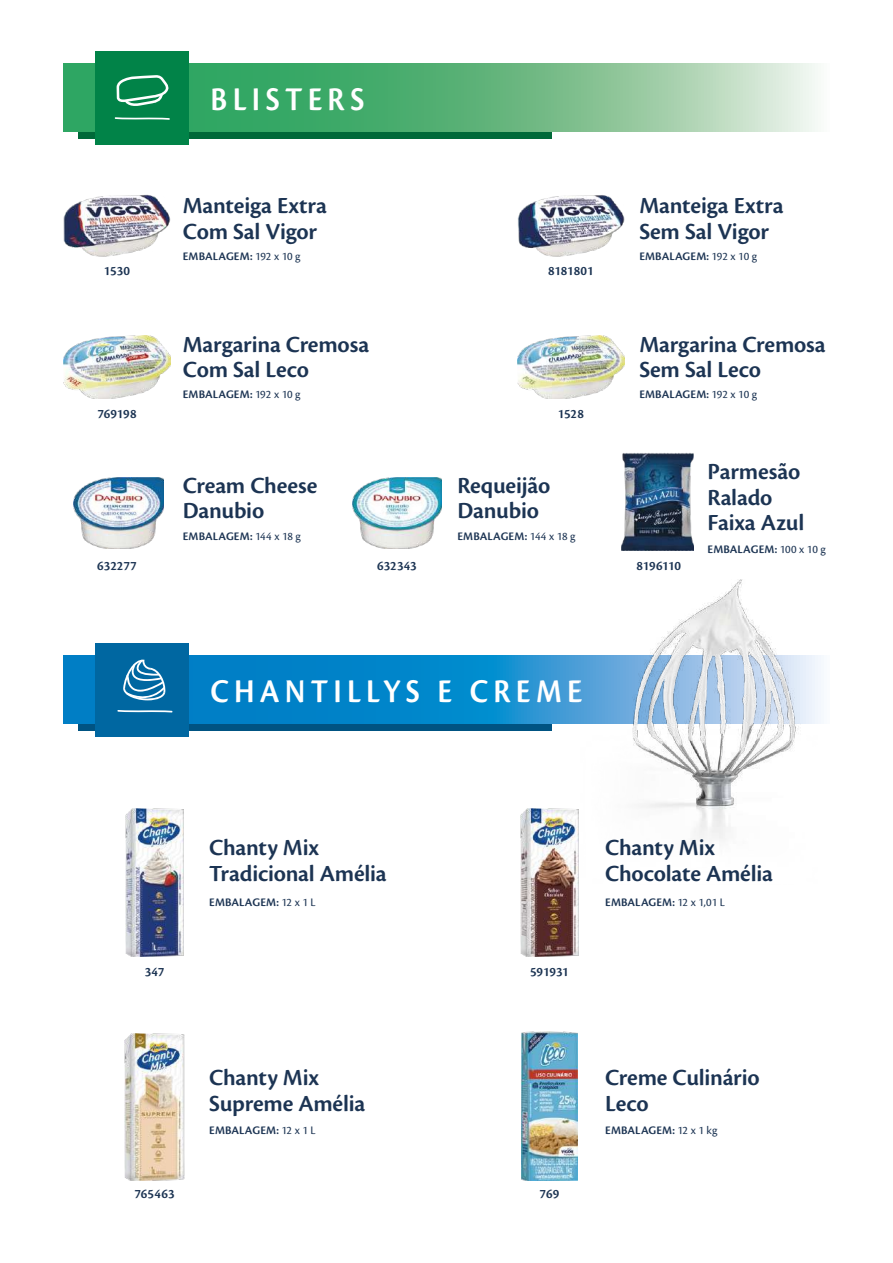
<style>
.page{position:relative;width:893px;height:1263px;background:#fff}
.page>*{position:absolute;margin:0;border:0;box-sizing:border-box;transform-origin:0 0}
.t1{font:600 34.5px "Cronos Pro";letter-spacing:.17em;color:#fff;scale:.9 1}
.t2{font:600 24px/25.5px "Cronos Pro";letter-spacing:-.01em;color:#1c3453}
.t3{font:600 13.5px "Cronos Pro";letter-spacing:-.005em;color:#1c3453}
.t4{font:600 12px "Cronos Pro";letter-spacing:.01em;color:#1c3453}
.s1{font-weight:400}
</style>
<div class="page">
<div style="left:79px;top:704px;width:473px;height:27px;background:#005382"></div>
<div style="left:79px;top:112px;width:473px;height:27px;background:#006939"></div>
<svg style="left:64px;top:64px;width:754px;height:67px;background:#70bc8a"></svg>
<div style="left:96px;top:51px;width:93px;height:93px;background:#018348"></div>
<svg style="left:114px;top:75px;width:56px;height:261px"></svg>
<svg style="left:64px;top:656px;width:757px;height:67px;background:#0b88cb"></svg>
<div style="left:96px;top:643px;width:93px;height:93px;background:#0067a1"></div>
<svg style="left:123px;top:659px;width:43px;height:42px"></svg>
<svg style="left:117px;top:710px;width:56px;height:3px"></svg>
<img style="left:74px;top:477px;width:89px;height:71px">
<img style="left:352px;top:477px;width:90px;height:71px">
<img style="left:622px;top:452px;width:72px;height:98px">
<img style="left:64px;top:336px;width:106px;height:62px">
<img style="left:518px;top:336px;width:106px;height:62px">
<img style="left:64px;top:194px;width:106px;height:64px">
<img style="left:518px;top:195px;width:106px;height:62px">
<img style="left:522px;top:1031px;width:55px;height:149px">
<img style="left:520px;top:809px;width:59px;height:147px">
<img style="left:126px;top:809px;width:58px;height:147px">
<img style="left:125px;top:1033px;width:59px;height:147px">
<img style="left:581px;top:579px;width:236px;height:260px">
<h1 class="t1" style="left:211px;top:80px;width:173px">BLISTERS</h1>
<p class="t2" style="left:183px;top:193px;width:146px">Manteiga Extra<br>Com Sal Vigor</p>
<p class="t4" style="left:183px;top:249px;width:119px">EMBALAGEM: <span class="s1">192 x 10 g</span></p>
<p class="t2" style="left:639px;top:193px;width:146px">Manteiga Extra<br>Sem Sal Vigor</p>
<p class="t4" style="left:639px;top:249px;width:119px">EMBALAGEM: <span class="s1">192 x 10 g</span></p>
<p class="t3" style="left:104px;top:263px;width:28px">1530</p>
<p class="t3" style="left:548px;top:263px;width:47px">8181801</p>
<p class="t2" style="left:183px;top:332px;width:188px">Margarina Cremosa<br>Com Sal Leco</p>
<p class="t4" style="left:183px;top:388px;width:119px">EMBALAGEM: <span class="s1">192 x 10 g</span></p>
<p class="t2" style="left:639px;top:332px;width:188px">Margarina Cremosa<br>Sem Sal Leco</p>
<p class="t4" style="left:639px;top:388px;width:119px">EMBALAGEM: <span class="s1">192 x 10 g</span></p>
<p class="t3" style="left:97px;top:406px;width:41px">769198</p>
<p class="t3" style="left:558px;top:406px;width:28px">1528</p>
<p class="t2" style="left:183px;top:473px;width:136px">Cream Cheese<br>Danubio</p>
<p class="t4" style="left:183px;top:529px;width:119px">EMBALAGEM: <span class="s1">144 x 18 g</span></p>
<p class="t2" style="left:457px;top:473px;width:94px">Requeijão<br>Danubio</p>
<p class="t4" style="left:457px;top:529px;width:119px">EMBALAGEM: <span class="s1">144 x 18 g</span></p>
<p class="t2" style="left:707px;top:459px;width:98px">Parmesão<br>Ralado<br>Faixa Azul</p>
<p class="t4" style="left:707px;top:542px;width:120px">EMBALAGEM: <span class="s1">100 x 10 g</span></p>
<p class="t3" style="left:97px;top:558px;width:41px">632277</p>
<p class="t3" style="left:377px;top:558px;width:41px">632343</p>
<p class="t3" style="left:636px;top:558px;width:46px">8196110</p>
<h1 class="t1" style="left:211px;top:671px;width:414px">CHANTILLYS E CREME</h1>
<p class="t2" style="left:209px;top:835px;width:179px">Chanty Mix<br>Tradicional Amélia</p>
<p class="t4" style="left:209px;top:895px;width:108px">EMBALAGEM: <span class="s1">12 x 1 L</span></p>
<p class="t3" style="left:145px;top:964px;width:21px">347</p>
<p class="t3" style="left:530px;top:964px;width:40px">591931</p>
<p class="t2" style="left:209px;top:1065px;width:158px">Chanty Mix<br>Supreme Amélia</p>
<p class="t4" style="left:209px;top:1123px;width:108px">EMBALAGEM: <span class="s1">12 x 1 L</span></p>
<p class="t2" style="left:605px;top:835px;width:169px">Chanty Mix<br>Chocolate Amélia</p>
<p class="t4" style="left:605px;top:895px;width:121px">EMBALAGEM: <span class="s1">12 x 1,01 L</span></p>
<p class="t2" style="left:605px;top:1065px;width:156px">Creme Culinário<br>Leco</p>
<p class="t4" style="left:605px;top:1123px;width:114px">EMBALAGEM: <span class="s1">12 x 1 kg</span></p>
<p class="t3" style="left:134px;top:1186px;width:42px">765463</p>
<p class="t3" style="left:540px;top:1186px;width:21px">769</p>
</div>
